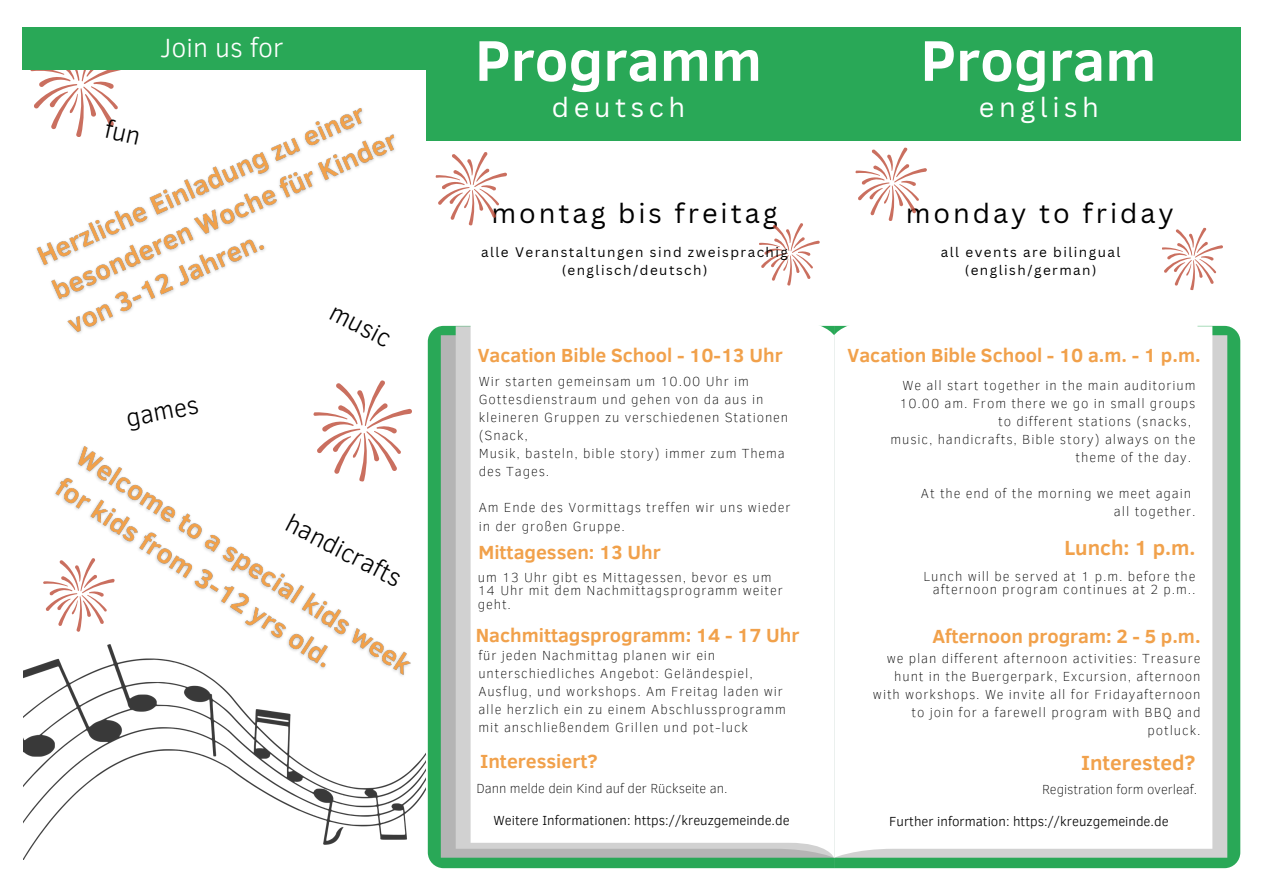
<style>
.page{position:relative;width:1263px;height:894px;background:#fff}
.page>*{position:absolute;margin:0;border:0;box-sizing:border-box;transform-origin:0 0}
.t1{font:700 58.5px "Clear Sans";color:#fff}
.t2{font:27px "Canva Sans";letter-spacing:.11em;color:#000}
.t3{font:27px "Canva Sans";letter-spacing:.17em;color:#fff}
.t4{font:300 27px "Clear Sans";color:#fff}
.t5{font:300 25.5px "Clear Sans";color:#000}
.t6{font:700 21px "Clear Sans";color:#f1a14b}
.t7{font:700 19.5px "Clear Sans";color:#f1a14b}
.t8{font:100 13.5px/18px "Clear Sans";letter-spacing:.065em;color:#000}
.t9{font:13.5px/18px "Canva Sans";letter-spacing:.11em;color:#000;text-align:center}
.t10{font:300 13.5px "Clear Sans";color:#000}
.t11{font:100 13.5px "Clear Sans";color:#000}
</style>
<div class="page">
<img style="left:55px;top:446px;width:327px;height:198px">
<img style="left:23px;top:644px;width:402px;height:215px">
<svg style="left:313px;top:380px;width:99px;height:102px"></svg>
<div style="left:23px;top:28px;width:406px;height:42px;background:#29a857"></div>
<img style="left:36px;top:108px;width:359px;height:226px">
<svg style="left:43px;top:556px;width:72px;height:76px"></svg>
<svg style="left:1162px;top:227px;width:61px;height:64px"></svg>
<svg style="left:834px;top:326px;width:406px;height:541px;background:#31aa5d"></svg>
<div style="left:1212px;top:335px;width:15px;height:522px;background:#d1d1d1"></div>
<svg style="left:1197px;top:326px;width:15px;height:531px"></svg>
<svg style="left:834px;top:325px;width:363px;height:532px"></svg>
<svg style="left:428px;top:326px;width:406px;height:541px;background:#2fa95b"></svg>
<div style="left:441px;top:335px;width:15px;height:522px;background:#b4b4b4"></div>
<svg style="left:456px;top:326px;width:15px;height:531px;background:#d1d1d1"></svg>
<svg style="left:471px;top:325px;width:363px;height:532px"></svg>
<div style="left:426px;top:28px;width:814px;height:113px;background:#29a857"></div>
<svg style="left:435px;top:152px;width:72px;height:74px"></svg>
<svg style="left:759px;top:223px;width:61px;height:63px"></svg>
<svg style="left:855px;top:147px;width:72px;height:74px"></svg>
<svg style="left:30px;top:70px;width:109px;height:75px"></svg>
<h1 class="t4" style="left:160px;top:28px;width:125px">Join us for</h1>
<h3 class="t5" style="left:122px;top:399px;width:75px;rotate:-11deg">games</h3>
<h3 class="t5" style="left:340px;top:293px;width:67px;rotate:27deg">music</h3>
<p class="t5" style="left:296px;top:504px;width:128px;rotate:27deg">handicrafts</p>
<p class="t1" style="left:475px;top:18px;width:288px">Programm</p>
<p class="t3" style="left:552px;top:88px;width:135px">deutsch</p>
<h3 class="t1" style="left:921px;top:18px;width:237px">Program</h3>
<h3 class="t3" style="left:979px;top:88px;width:122px">english</h3>
<h3 class="t2" style="left:491px;top:194px;width:288px">montag bis freitag</h3>
<h3 class="t2" style="left:906px;top:194px;width:270px">monday to friday</h3>
<h4 class="t9" style="left:481px;top:243px;width:308px">alle Veranstaltungen sind zweisprachig (englisch/deutsch)</h4>
<p class="t9" style="left:941px;top:243px;width:181px">all events are bilingual (english/german)</p>
<p class="t7" style="left:478px;top:341px;width:306px">Vacation Bible School - 10-13 Uhr</p>
<p class="t8" style="left:479px;top:372px;width:311px">Wir starten gemeinsam um 10.00 Uhr im Gottesdienstraum und gehen von da aus in kleineren Gruppen zu verschiedenen Stationen (Snack,</p>
<p class="t8" style="left:479px;top:444px;width:308px">Musik, basteln, bible story) immer zum Thema des Tages.</p>
<p class="t8" style="left:479px;top:498px;width:313px">Am Ende des Vormittags treffen wir uns wieder</p>
<h3 class="t8" style="left:479px;top:516px;width:148px">in der großen Gruppe.</h3>
<p class="t7" style="left:478px;top:538px;width:184px">Mittagessen: 13 Uhr</p>
<h4 class="t8" style="left:478px;top:567px;width:295px">um 13 Uhr gibt es Mittagessen, bevor es um</h4>
<h4 class="t8" style="left:478px;top:580px;width:307px">14 Uhr mit dem Nachmittagsprogramm weiter</h4>
<p class="t8" style="left:478px;top:594px;width:35px">geht.</p>
<p class="t7" style="left:476px;top:620px;width:325px">Nachmittagsprogramm: 14 - 17 Uhr</p>
<h4 class="t8" style="left:478px;top:645px;width:309px">für jeden Nachmittag planen wir ein unterschiedliches Angebot: Geländespiel, Ausflug, und workshops. Am Freitag laden wir alle herzlich ein zu einem Abschlussprogramm mit anschließendem Grillen und pot-luck</h4>
<p class="t7" style="left:480px;top:746px;width:119px">Interessiert?</p>
<p class="t11" style="left:476px;top:778px;width:253px">Dann melde dein Kind auf der Rückseite an.</p>
<p class="t7" style="left:847px;top:341px;width:354px">Vacation Bible School - 10 a.m. - 1 p.m.</p>
<p class="t8" style="left:899px;top:375px;width:298px">We all start together in the main auditorium<br>10.00 am. From there we go in small groups</p>
<p class="t8" style="left:998px;top:411px;width:194px">to different stations (snacks,</p>
<p class="t8" style="left:1075px;top:429px;width:121px;text-indent:-185px">music, handicrafts, Bible story) always on the theme of the day.</p>
<p class="t8" style="left:921px;top:483px;width:272px">At the end of the morning we meet again</p>
<p class="t8" style="left:1114px;top:501px;width:83px">all together.</p>
<p class="t6" style="left:1065px;top:532px;width:132px">Lunch: 1 p.m.</p>
<p class="t8" style="left:923px;top:568px;width:274px;line-height:13.5px;text-align:right">Lunch will be served at 1 p.m. before the afternoon program continues at 2 p.m..</p>
<h4 class="t7" style="left:932px;top:622px;width:270px">Afternoon program: 2 - 5 p.m.</h4>
<h4 class="t8" style="left:873px;top:648px;width:329px;text-align:right">we plan different afternoon activities: Treasure hunt in the Buergerpark, Excursion, afternoon with workshops. We invite all for Fridayafternoon to join for a farewell program with BBQ and potluck.</h4>
<p class="t6" style="left:1081px;top:747px;width:116px">Interested?</p>
<p class="t11" style="left:1042px;top:779px;width:157px">Registration form overleaf.</p>
<h3 class="t10" style="left:494px;top:810px;width:298px">Weitere Informationen: https://kreuzgemeinde.de</h3>
<p class="t10" style="left:889px;top:811px;width:281px">Further information: https://kreuzgemeinde.de</p>
</div>
